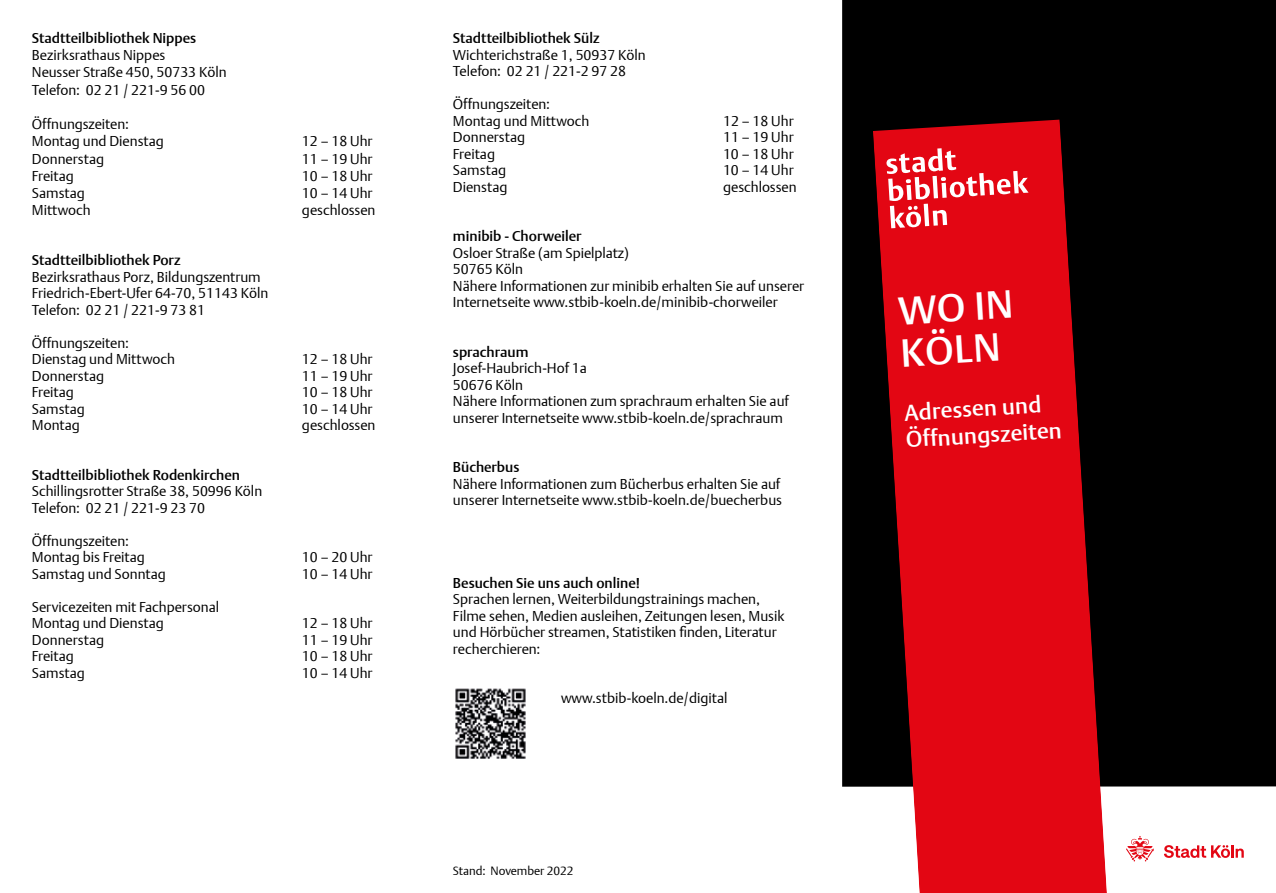
<style>
.page{position:relative;width:1276px;height:893px;background:#fff}
.page>*{position:absolute;margin:0;border:0;box-sizing:border-box;transform-origin:0 0}
.t1{font:39px/41.8px "DTL Argo T Medium";color:#fff}
.t2{font:22.5px/26.8px "DTL Argo T Medium";color:#fff}
.t3{font:14.25px/16.5px "DTL Argo T Light";color:#000}
.t4{font:14.25px "DTL Argo T Medium";color:#000}
.t5{font:12px "DTL Argo T Light";color:#000}
</style>
<div class="page">
<div style="left:842px;top:0;width:434px;height:787px;background:#000"></div>
<svg style="left:873px;top:120px;width:234px;height:773px;fill:#e30613"></svg>
<svg style="left:1001px;top:181px;width:5px;height:4px"></svg>
<svg style="left:916px;top:165px;width:5px;height:5px"></svg>
<img style="left:455px;top:688px;width:71px;height:71px">
<svg style="left:1126px;top:836px;width:28px;height:25px"></svg>
<svg style="left:1164px;top:845px;width:79px;height:13px"></svg>
<p class="t4" style="left:32px;top:29px;width:166px">Stadtteilbibliothek Nippes</p>
<p class="t3" style="left:32px;top:46px;width:196px;line-height:17.2px">Bezirksrathaus Nippes<br>Neusser Straße 450, 50733 Köln<br>Telefon: 02 21 / 221-9 56 00</p>
<p class="t3" style="left:32px;top:115px;width:134px;line-height:17.2px">Öffnungszeiten:<br>Montag und Dienstag</p>
<p class="t3" style="left:302px;top:133px;width:72px">12 – 18 Uhr</p>
<p class="t3" style="left:32px;top:150px;width:74px">Donnerstag</p>
<p class="t3" style="left:302px;top:150px;width:72px">11 – 19 Uhr</p>
<p class="t3" style="left:32px;top:168px;width:44px">Freitag</p>
<p class="t3" style="left:302px;top:168px;width:72px">10 – 18 Uhr</p>
<p class="t3" style="left:32px;top:185px;width:55px">Samstag</p>
<p class="t3" style="left:302px;top:185px;width:72px">10 – 14 Uhr</p>
<p class="t3" style="left:32px;top:202px;width:60px">Mittwoch</p>
<p class="t3" style="left:302px;top:202px;width:75px">geschlossen</p>
<p class="t4" style="left:32px;top:251px;width:150px">Stadtteilbibliothek Porz</p>
<p class="t3" style="left:32px;top:268px;width:238px">Bezirksrathaus Porz, Bildungszentrum<br>Friedrich-Ebert-Ufer 64-70, 51143 Köln<br>Telefon: 02 21 / 221-9 73 81</p>
<p class="t3" style="left:32px;top:334px;width:145px">Öffnungszeiten:<br>Dienstag und Mittwoch</p>
<p class="t3" style="left:302px;top:351px;width:72px">12 – 18 Uhr</p>
<p class="t3" style="left:32px;top:367px;width:74px">Donnerstag</p>
<p class="t3" style="left:302px;top:367px;width:72px">11 – 19 Uhr</p>
<p class="t3" style="left:32px;top:384px;width:44px">Freitag</p>
<p class="t3" style="left:302px;top:384px;width:72px">10 – 18 Uhr</p>
<p class="t3" style="left:32px;top:400px;width:55px">Samstag</p>
<p class="t3" style="left:302px;top:400px;width:72px">10 – 14 Uhr</p>
<p class="t3" style="left:32px;top:417px;width:49px">Montag</p>
<p class="t3" style="left:302px;top:417px;width:75px">geschlossen</p>
<p class="t4" style="left:32px;top:466px;width:209px">Stadtteilbibliothek Rodenkirchen</p>
<p class="t3" style="left:32px;top:483px;width:232px">Schillingsrotter Straße 38, 50996 Köln<br>Telefon: 02 21 / 221-9 23 70</p>
<p class="t3" style="left:32px;top:532px;width:115px">Öffnungszeiten:<br>Montag bis Freitag</p>
<p class="t3" style="left:302px;top:549px;width:72px">10 – 20 Uhr</p>
<p class="t3" style="left:32px;top:565px;width:135px">Samstag und Sonntag</p>
<p class="t3" style="left:302px;top:565px;width:72px">10 – 14 Uhr</p>
<p class="t3" style="left:32px;top:598px;width:189px">Servicezeiten mit Fachpersonal<br>Montag und Dienstag</p>
<p class="t3" style="left:302px;top:615px;width:72px">12 – 18 Uhr</p>
<p class="t3" style="left:32px;top:631px;width:74px">Donnerstag</p>
<p class="t3" style="left:302px;top:631px;width:72px">11 – 19 Uhr</p>
<p class="t3" style="left:32px;top:648px;width:44px">Freitag</p>
<p class="t3" style="left:302px;top:648px;width:72px">10 – 18 Uhr</p>
<p class="t3" style="left:32px;top:664px;width:55px">Samstag</p>
<p class="t3" style="left:302px;top:664px;width:72px">10 – 14 Uhr</p>
<p class="t4" style="left:453px;top:29px;width:148px">Stadtteilbibliothek Sülz</p>
<p class="t3" style="left:453px;top:46px;width:194px">Wichterichstraße 1, 50937 Köln<br>Telefon: 02 21 / 221-2 97 28</p>
<p class="t3" style="left:453px;top:96px;width:138px">Öffnungszeiten:<br>Montag und Mittwoch</p>
<p class="t3" style="left:723px;top:112px;width:72px">12 – 18 Uhr</p>
<p class="t3" style="left:453px;top:129px;width:74px">Donnerstag</p>
<p class="t3" style="left:723px;top:129px;width:72px">11 – 19 Uhr</p>
<p class="t3" style="left:453px;top:145px;width:44px">Freitag</p>
<p class="t3" style="left:723px;top:145px;width:72px">10 – 18 Uhr</p>
<p class="t3" style="left:453px;top:162px;width:55px">Samstag</p>
<p class="t3" style="left:723px;top:162px;width:72px">10 – 14 Uhr</p>
<p class="t3" style="left:453px;top:178px;width:56px">Dienstag</p>
<p class="t3" style="left:723px;top:178px;width:75px">geschlossen</p>
<p class="t4" style="left:453px;top:227px;width:130px">minibib - Chorweiler</p>
<p class="t3" style="left:453px;top:244px;width:353px">Osloer Straße (am Spielplatz)<br>50765 Köln<br>Nähere Informationen zur minibib erhalten Sie auf unserer Internetseite www.stbib-koeln.de/minibib-chorweiler</p>
<p class="t4" style="left:453px;top:343px;width:77px">sprachraum</p>
<p class="t3" style="left:453px;top:360px;width:337px">Josef-Haubrich-Hof 1a<br>50676 Köln<br>Nähere Informationen zum sprachraum erhalten Sie auf unserer Internetseite www.stbib-koeln.de/sprachraum</p>
<p class="t4" style="left:453px;top:459px;width:68px">Bücherbus</p>
<p class="t3" style="left:453px;top:475px;width:330px">Nähere Informationen zum Bücherbus erhalten Sie auf unserer Internetseite www.stbib-koeln.de/buecherbus</p>
<p class="t4" style="left:453px;top:574px;width:189px">Besuchen Sie uns auch online!</p>
<p class="t3" style="left:453px;top:591px;width:333px">Sprachen lernen, Weiterbildungstrainings machen, Filme sehen, Medien ausleihen, Zeitungen lesen, Musik und Hörbücher streamen, Statistiken finden, Literatur recherchieren:</p>
<p class="t3" style="left:561px;top:690px;width:168px">www.stbib-koeln.de/digital</p>
<p class="t5" style="left:453px;top:863px;width:122px">Stand: November 2022</p>
<h1 class="t1" style="left:896px;top:290px;width:117px;rotate:-4deg">WO IN<br>KÖLN</h1>
<h2 class="t2" style="left:903px;top:398px;width:158px;rotate:-3deg">Adressen und<br>Öffnungszeiten</h2>
</div>
